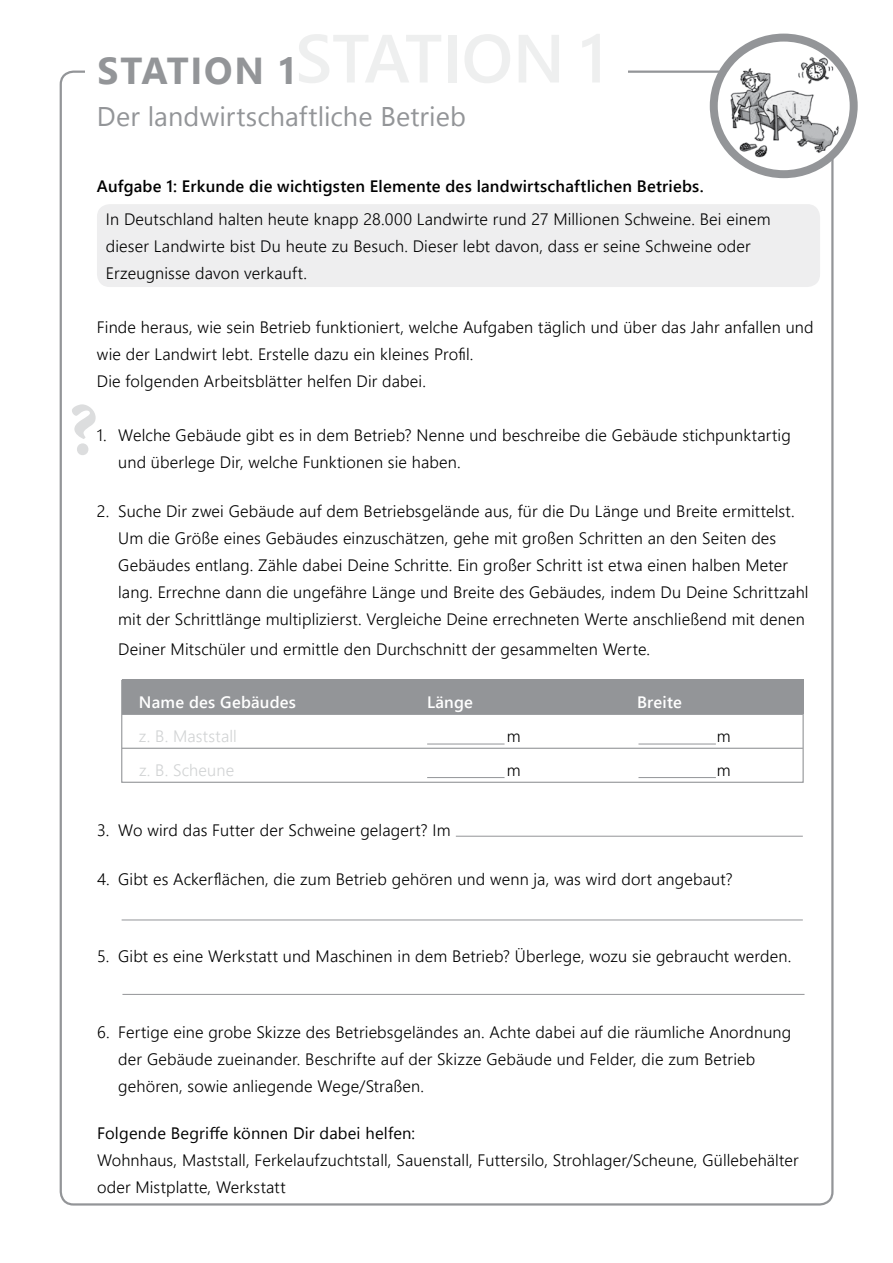
<style>
.page{position:relative;width:893px;height:1263px;background:#fff}
.page>*{position:absolute;margin:0;border:0;box-sizing:border-box;transform-origin:0 0}
.t1{font:700 75px "Minion Pro";color:#dcddde}
.t2{font:700 37.5px "Segoe UI";letter-spacing:.045em;color:#939598}
.t3{font:27px "Segoe UI";letter-spacing:.005em;color:#939598}
.t4{font:300 16.5px/27px "Segoe UI";letter-spacing:.01em;color:#000}
.t5{font:600 16.5px "Segoe UI";letter-spacing:.015em;color:#000}
.t6{font:16.5px "Segoe UI";letter-spacing:.01em;color:#000}
.t7{font:600 16.5px "Segoe UI";letter-spacing:.01em;color:#fff}
.t8{font:300 16.5px "Segoe UI";letter-spacing:.01em;color:#d1d3d4}
</style>
<div class="page">
<div style="left:97px;top:204px;width:723px;height:83px;background:#eeeeef;border-radius:13px"></div>
<div style="left:122px;top:680px;width:681px;height:34px;background:#939598"></div>
<div style="left:121px;top:680px;width:683px;height:103px;border:1px solid #939598"></div>
<hr style="left:122px;top:714px;width:681px;height:1px;background:#939598">
<hr style="left:122px;top:748px;width:681px;height:1px;background:#939598">
<hr style="left:427px;top:744px;width:78px;height:1px;background:#939598">
<hr style="left:638px;top:744px;width:78px;height:1px;background:#939598">
<hr style="left:427px;top:777px;width:78px;height:1px;background:#939598">
<hr style="left:456px;top:836px;width:347px;height:1px;background:#939598">
<hr style="left:122px;top:919px;width:681px;height:1px;background:#939598">
<hr style="left:122px;top:994px;width:682px;height:1px;background:#939598">
<hr style="left:638px;top:777px;width:78px;height:1px;background:#939598">
<svg style="left:714px;top:37px;width:140px;height:137px"></svg>
<img style="left:730px;top:51px;width:110px;height:110px">
<div style="left:710px;top:34px;width:148px;height:144px;border:8px solid #939598;border-radius:50%"></div>
<h2 class="t2" style="left:98px;top:40px;width:202px">STATION 1</h2>
<h3 class="t3" style="left:97px;top:95px;width:371px">Der landwirtschaftliche Betrieb</h3>
<p class="t5" style="left:97px;top:173px;width:608px">Aufgabe 1: Erkunde die wichtigsten Elemente des landwirtschaftlichen Betriebs.</p>
<p class="t4" style="left:106px;top:205px;width:666px">In Deutschland halten heute knapp 28.000 Landwirte rund 27 Millionen Schweine. Bei einem dieser Landwirte bist Du heute zu Besuch. Dieser lebt davon, dass er seine Schweine oder<br>Erzeugnisse davon verkauft.</p>
<p class="t4" style="left:97px;top:313px;width:718px">Finde heraus, wie sein Betrieb funktioniert, welche Aufgaben täglich und über das Jahr anfallen und wie der Landwirt lebt. Erstelle dazu ein kleines Profil.<br>Die folgenden Arbeitsblätter helfen Dir dabei.</p>
<p class="t4" style="left:118px;top:421px;width:674px;text-indent:-21px">1. Welche Gebäude gibt es in dem Betrieb? Nenne und beschreibe die Gebäude stichpunktartig und überlege Dir, welche Funktionen sie haben.</p>
<p class="t4" style="left:118px;top:497px;width:692px;text-indent:-21px">2. Suche Dir zwei Gebäude auf dem Betriebsgelände aus, für die Du Länge und Breite ermittelst.<br>Um die Größe eines Gebäudes einzuschätzen, gehe mit großen Schritten an den Seiten des Gebäudes entlang. Zähle dabei Deine Schritte. Ein großer Schritt ist etwa einen halben Meter lang. Errechne dann die ungefähre Länge und Breite des Gebäudes, indem Du Deine Schrittzahl mit der Schrittlänge multiplizierst. Vergleiche Deine errechneten Werte anschließend mit denen</p>
<p class="t4" style="left:118px;top:635px;width:533px">Deiner Mitschüler und ermittle den Durchschnitt der gesammelten Werte.</p>
<p class="t7" style="left:139px;top:688px;width:159px">Name des Gebäudes</p>
<p class="t7" style="left:427px;top:688px;width:48px">Länge</p>
<p class="t7" style="left:637px;top:688px;width:46px">Breite</p>
<p class="t8" style="left:139px;top:723px;width:99px">z. B. Maststall</p>
<p class="t4" style="left:507px;top:722px;width:15px">m</p>
<p class="t4" style="left:717px;top:722px;width:15px">m</p>
<p class="t8" style="left:139px;top:757px;width:97px">z. B. Scheune</p>
<p class="t4" style="left:507px;top:756px;width:15px">m</p>
<p class="t4" style="left:717px;top:756px;width:15px">m</p>
<h1 class="t1" style="left:68px;top:377px;width:31px">?</h1>
<p class="t4" style="left:97px;top:816px;width:355px">3. Wo wird das Futter der Schweine gelagert? Im</p>
<p class="t4" style="left:97px;top:866px;width:637px">4. Gibt es Ackerflächen, die zum Betrieb gehören und wenn ja, was wird dort angebaut?</p>
<p class="t4" style="left:97px;top:942px;width:696px">5. Gibt es eine Werkstatt und Maschinen in dem Betrieb? Überlege, wozu sie gebraucht -werden.</p>
<p class="t4" style="left:118px;top:1019px;width:675px;text-indent:-21px">6. Fertige eine grobe Skizze des Betriebsgeländes an. Achte dabei auf die räumliche -Anordnung der Gebäude zueinander. Beschrifte auf der Skizze Gebäude und Felder, die zum Betrieb gehören, sowie -anliegende Wege/Straßen.</p>
<p class="t6" style="left:97px;top:1120px;width:320px">Folgende Begriffe können Dir dabei helfen:</p>
<p class="t4" style="left:97px;top:1146px;width:703px">Wohnhaus, Maststall, Ferkelaufzuchtstall, Sauenstall, Futtersilo, Strohlager/Scheune, -Güllebehälter oder Mistplatte, -Werkstatt</p>
</div>
